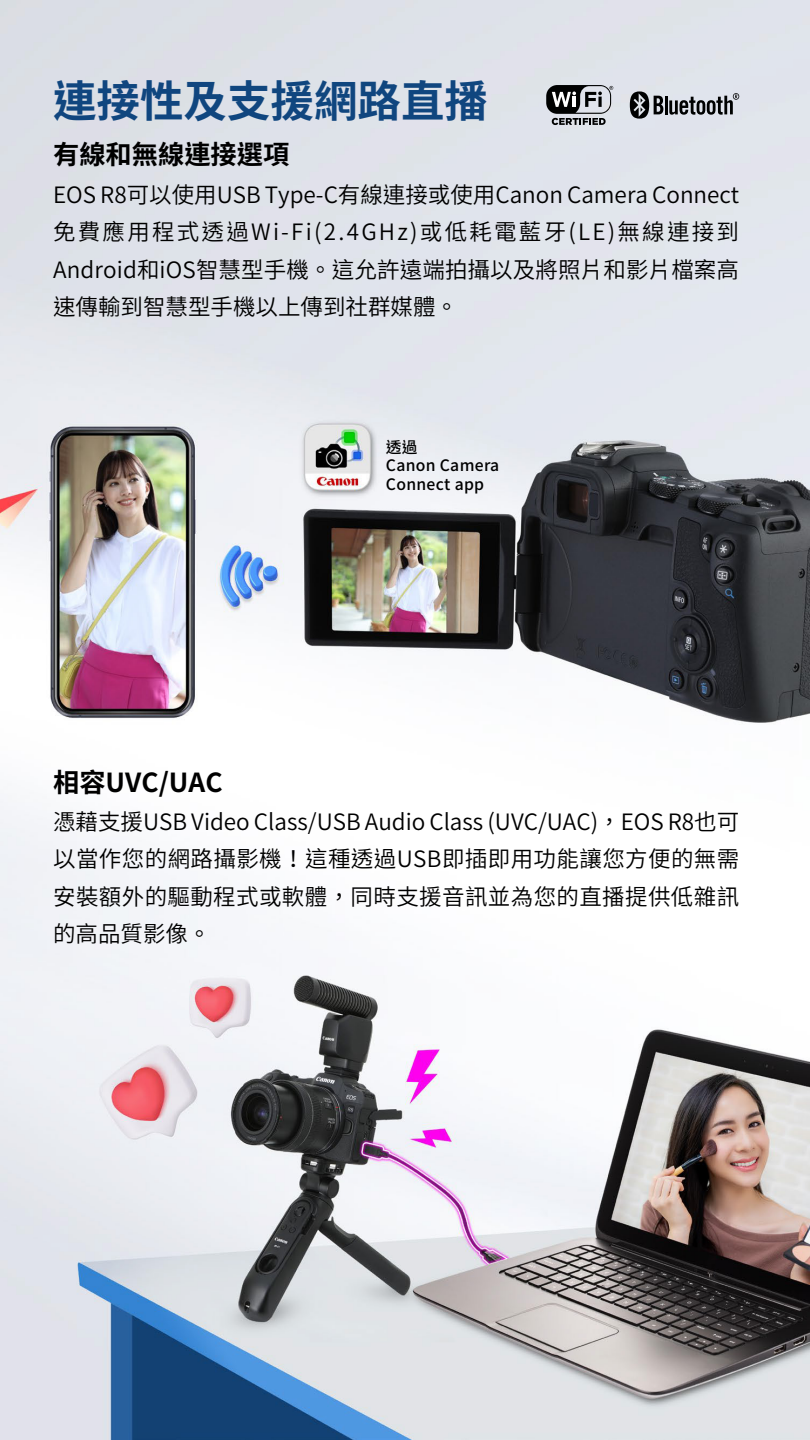
<style>
.page{position:relative;width:810px;height:1440px;background:#fff}
.page>*{position:absolute;margin:0;border:0;box-sizing:border-box;transform-origin:0 0}
.t1{font:700 43.5px "Source Han Sans TW";color:#10467f}
.t2{font:700 26.25px "Source Han Sans TW";color:#000}
.t3{font:22.5px/37.5px "Source Han Sans TW";letter-spacing:.005em;color:#000;text-align:justify}
.t4{font:500 15.75px/18.5px "Source Han Sans TW";letter-spacing:.02em;color:#000}
</style>
<div class="page">
<img style="left:0;top:0;width:810px;height:1440px">
<svg style="left:546px;top:85px;width:67px;height:40px;background:#7f8185"></svg>
<svg style="left:630px;top:91px;width:109px;height:28px;background:#8e9197"></svg>
<h1 class="t1" style="left:53px;top:77px;width:437px">連接性及支援網路直播</h1>
<p class="t2" style="left:53px;top:140px;width:238px">有線和無線連接選項</p>
<p class="t3" style="left:53px;top:176px;width:688px">EOS R8可以使用USB Type-C有線連接或使用Canon Camera Connect免費應用程式透過Wi-Fi(2.4GHz)或低耗電藍牙(LE)無線連接到Android和iOS智慧型手機。這允許遠端拍攝以及將照片和影片檔案高速傳輸到智慧型手機以上傳到社群媒體。</p>
<p class="t4" style="left:386px;top:438px;width:115px">透過<br>Canon Camera<br>Connect app</p>
<p class="t2" style="left:53px;top:767px;width:171px">相容UVC/UAC</p>
<p class="t3" style="left:53px;top:803px;width:688px">憑藉支援USB Video Class/USB Audio Class (UVC/UAC)，EOS R8也可以當作您的網路攝影機！這種透過USB即插即用功能讓您方便的無需安裝額外的驅動程式或軟體，同時支援音訊並為您的直播提供低雜訊的高品質影像。</p>
</div>
